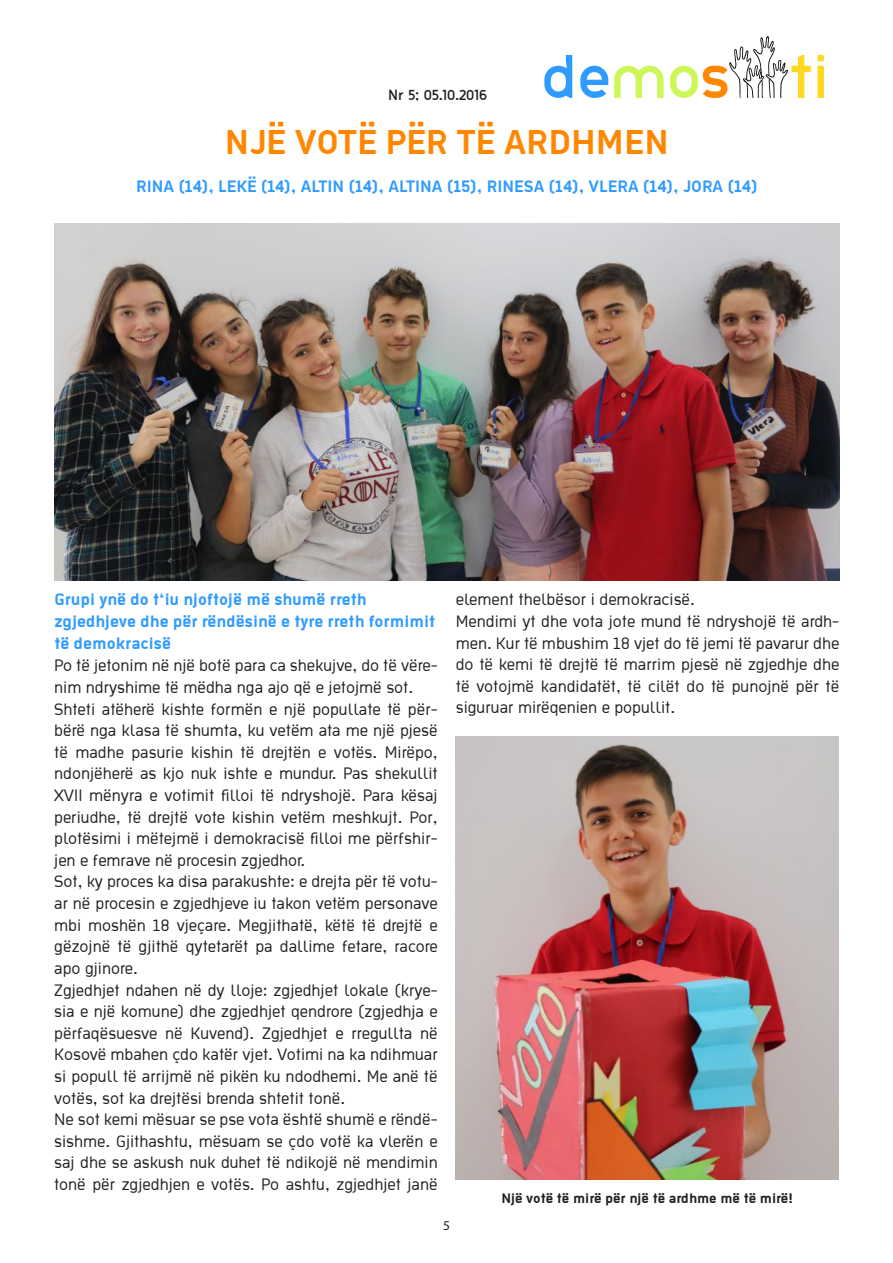
<style>
.page{position:relative;width:893px;height:1263px;background:#fff}
.page>*{position:absolute;margin:0;border:0;box-sizing:border-box;transform-origin:0 0}
.t1{font:700 37.5px "Ekstropia";color:#ff8700}
.t2{font:18px/21.6px "Ekstropia";color:#241f1f}
.t3{font:700 18px/21.6px "Ekstropia";color:#309bff}
.t4{font:700 15px "Ekstropia";color:#241f1f}
.t5{font:13.5px "Thelbi Kujtesa";color:#241f1f}
.t6{font:13.5px "Myriad Pro";color:#241f1f}
</style>
<div class="page">
<svg style="left:544px;top:55px;width:28px;height:43px"></svg>
<svg style="left:580px;top:66px;width:28px;height:32px"></svg>
<svg style="left:614px;top:66px;width:50px;height:32px"></svg>
<svg style="left:817px;top:55px;width:7px;height:43px"></svg>
<svg style="left:670px;top:36px;width:141px;height:62px"></svg>
<img style="left:54px;top:223px;width:785px;height:357px">
<img style="left:455px;top:737px;width:384px;height:443px">
<p class="t5" style="left:388px;top:85px;width:100px">Nr 5; 05.10.2016</p>
<h1 class="t1" style="left:225px;top:120px;width:445px">NJË VOTË PËR TË ARDHMEN</h1>
<p class="t3" style="left:136px;top:175px;width:623px">RINA (14), LEKË (14), ALTIN (14), ALTINA (15), RINESA (14), VLERA (14), JORA (14)</p>
<p class="t3" style="left:54px;top:588px;width:382px">Grupi ynë do t‘iu njoftojë më shumë rreth zgjedhjeve dhe për rëndësinë e tyre rreth formimit të demokracisë</p>
<p class="t2" style="left:54px;top:654px;width:385px">Po të jetonim në një botë para ca shekujve, do të vëre&shy;nim ndryshime të mëdha nga ajo që e jetojmë sot.<br>Shteti atëherë kishte formën e një popullate të për&shy;bërë nga klasa të shumta, ku vetëm ata me një pjesë të madhe pasurie kishin të drejtën e votës. Mirëpo, ndonjëherë as kjo nuk ishte e mundur. Pas shekullit XVII mënyra e votimit filloi të ndryshojë. Para kësaj periudhe, të drejtë vote kishin vetëm meshkujt. Por, plotësimi i mëtejmë i demokracisë filloi me përfshir&shy;jen e femrave në procesin zgjedhor.<br>Sot, ky proces ka disa parakushte: e drejta për të votu&shy;ar në procesin e zgjedhjeve iu takon vetëm personave mbi moshën 18 vjeçare. Megjithatë, këtë të drejtë e gëzojnë të gjithë qytetarët pa dallime fetare, racore apo gjinore.<br>Zgjedhjet ndahen në dy lloje: zgjedhjet lokale (krye&shy;sia e një komune) dhe zgjedhjet qendrore (zgjedhja e përfaqësuesve në Kuvend). Zgjedhjet e rregullta në Kosovë mbahen çdo katër vjet. Votimi na ka ndihmuar si popull të arrijmë në pikën ku ndodhemi. Me anë të votës, sot ka drejtësi brenda shtetit tonë.<br>Ne sot kemi mësuar se pse vota është shumë e rëndë&shy;sishme. Gjithashtu, mësuam se çdo votë ka vlerën e saj dhe se askush nuk duhet të ndikojë në mendimin tonë për zgjedhjen e votës. Po ashtu, zgjedhjet janë</p>
<p class="t2" style="left:456px;top:588px;width:385px">element thelbësor i demokracisë.<br>Mendimi yt dhe vota jote mund të ndryshojë të ardh&shy;men. Kur të mbushim 18 vjet do të jemi të pavarur dhe do të kemi të drejtë të marrim pjesë në zgjedhje dhe të votojmë kandidatët, të cilët do të punojnë për të siguruar mirëqenien e popullit.</p>
<p class="t4" style="left:501px;top:1189px;width:293px">Një votë të mirë për një të ardhme më të mirë!</p>
<p class="t6" style="left:443px;top:1217px;width:8px">5</p>
</div>
